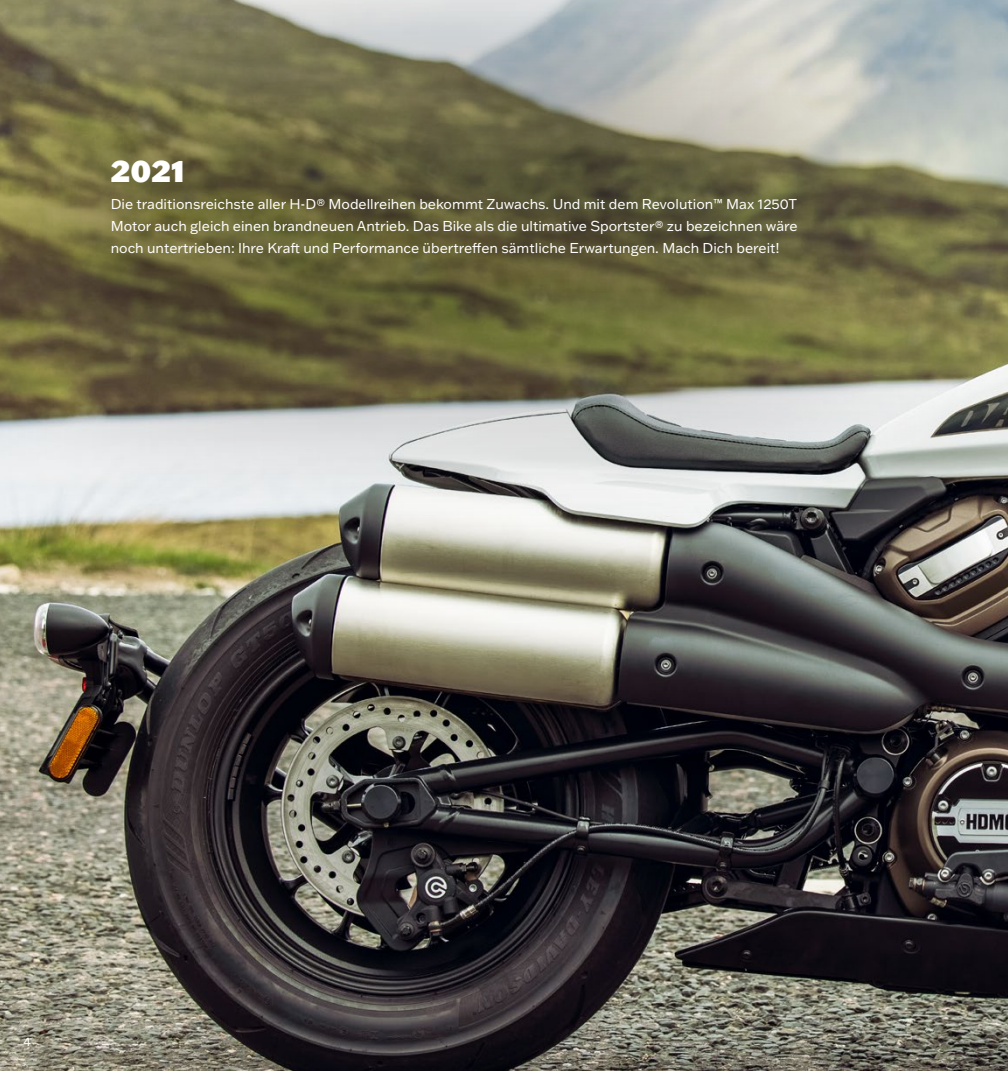
<style>
.page{position:relative;width:1008px;height:1071px;background:#fff}
.page>*{position:absolute;margin:0;border:0;box-sizing:border-box;transform-origin:0 0}
.t1{font:900 29.75px "Franklin Gothic ATF";color:#fff}
.t2{font:14px/21.9px "Franklin Gothic ATF";color:#fff;text-align:justify}
.t3{font:12.25px "Franklin Gothic ATF";color:#fff}
</style>
<div class="page">
<img style="left:0;top:530px;width:1008px;height:541px">
<svg style="left:0;top:0;width:1008px;height:530px;background:#8b8971"></svg>
<h1 class="t1" style="left:111px;top:151px;width:75px">2021</h1>
<p class="t2" style="left:111px;top:193px;width:689px">Die traditionsreichste aller H-D® Modellreihen bekommt Zuwachs. Und mit dem Revolution™ Max 1250T Motor auch gleich einen brandneuen Antrieb. Das Bike als die ultimative Sportster® zu bezeichnen wäre noch untertrieben: Ihre Kraft und Performance übertreffen sämtliche Erwartungen. Mach Dich bereit!</p>
<p class="t3" style="left:24px;top:1034px;width:9px">4</p>
</div>
